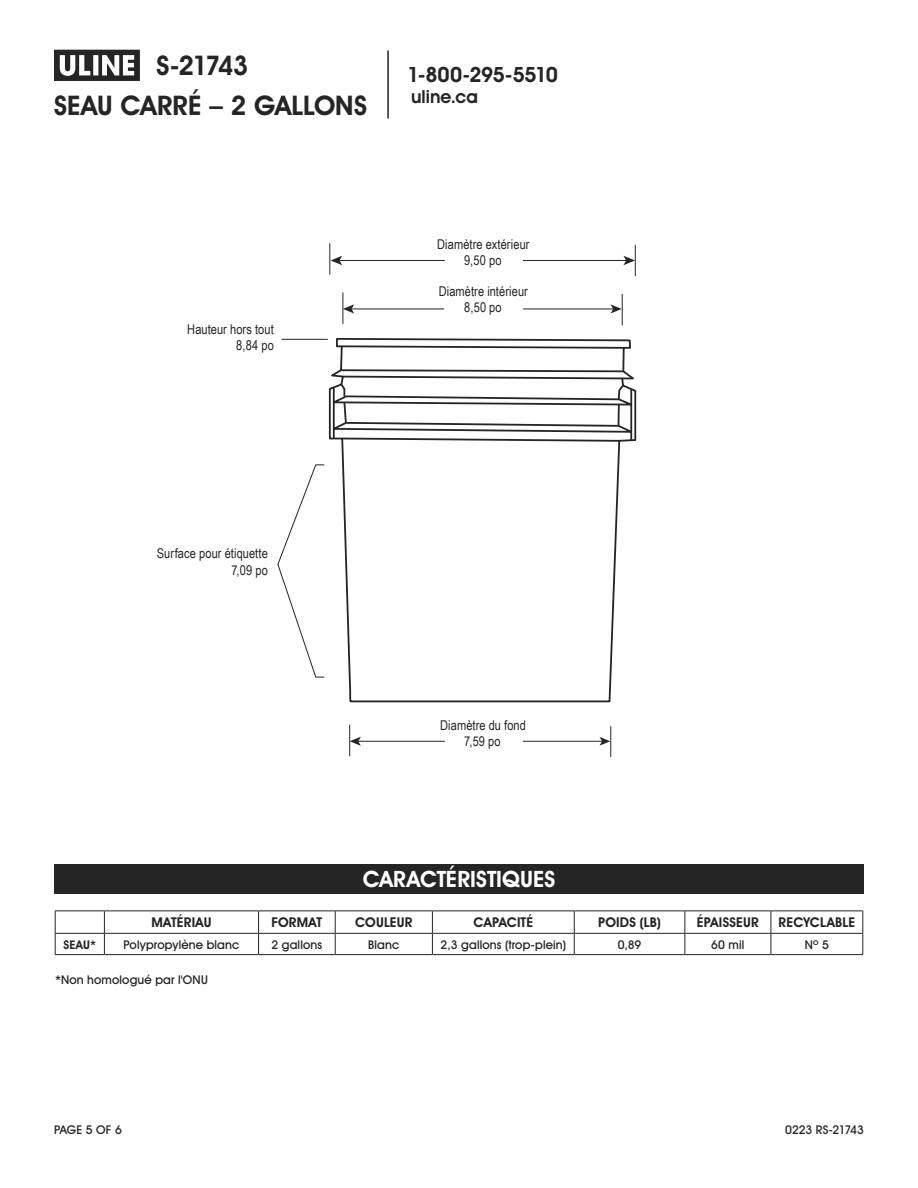
<style>
.page{position:relative;width:918px;height:1188px;background:#fff}
.page>*{position:absolute;margin:0;border:0;box-sizing:border-box;transform-origin:0 0}
.t1{font:700 27px "Uline Two Knine";letter-spacing:-.005em;color:#252525}
.t2{font:700 22.5px "Uline Two Knine";color:#fff}
.t3{font:700 21px "Uline Two Knine";letter-spacing:-.02em;color:#252525}
.t4{font:700 18px "Uline Two Knine";color:#252525}
.t5{font:13.5px/16.2px "Arial Narrow";letter-spacing:.005em;color:#252525;text-align:center}
.t6{font:700 13.5px "Uline Two Knine";letter-spacing:.015em;color:#252525}
.t7{font:12px "Uline Two Knine";letter-spacing:.015em;color:#252525}
.t8{font:12px "Uline Two Knine";letter-spacing:-.015em;color:#252525}
.t9{font:700 12px "Uline Two Knine";color:#252525}
</style>
<div class="page">
<hr style="left:387px;top:50px;width:2px;height:68px;background:#252525">
<svg style="left:54px;top:50px;width:86px;height:31px"></svg>
<div style="left:54px;top:864px;width:810px;height:30px;background:#252525"></div>
<hr style="left:55px;top:910px;width:49px;height:1px;background:#252525">
<hr style="left:104px;top:910px;width:155px;height:1px;background:#252525">
<hr style="left:259px;top:910px;width:76px;height:1px;background:#252525">
<hr style="left:335px;top:910px;width:97px;height:1px;background:#252525">
<hr style="left:432px;top:910px;width:142px;height:1px;background:#252525">
<hr style="left:574px;top:910px;width:111px;height:1px;background:#252525">
<hr style="left:685px;top:910px;width:86px;height:1px;background:#252525">
<hr style="left:771px;top:910px;width:92px;height:1px;background:#252525">
<svg style="left:55px;top:911px;width:1px;height:43px"></svg>
<svg style="left:104px;top:911px;width:1px;height:43px"></svg>
<svg style="left:258px;top:911px;width:1px;height:43px"></svg>
<svg style="left:335px;top:911px;width:1px;height:43px"></svg>
<svg style="left:432px;top:911px;width:1px;height:43px"></svg>
<svg style="left:574px;top:911px;width:1px;height:43px"></svg>
<svg style="left:684px;top:911px;width:1px;height:43px"></svg>
<svg style="left:771px;top:911px;width:1px;height:43px"></svg>
<svg style="left:862px;top:911px;width:1px;height:43px"></svg>
<hr style="left:55px;top:954px;width:49px;height:1px;background:#252525">
<hr style="left:104px;top:954px;width:155px;height:1px;background:#252525">
<hr style="left:259px;top:954px;width:76px;height:1px;background:#252525">
<hr style="left:335px;top:954px;width:97px;height:1px;background:#252525">
<hr style="left:432px;top:954px;width:142px;height:1px;background:#252525">
<hr style="left:574px;top:954px;width:111px;height:1px;background:#252525">
<hr style="left:685px;top:954px;width:86px;height:1px;background:#252525">
<hr style="left:771px;top:954px;width:92px;height:1px;background:#252525">
<hr style="left:55px;top:933px;width:49px;height:1px;background:#252525">
<hr style="left:104px;top:933px;width:155px;height:1px;background:#252525">
<hr style="left:259px;top:933px;width:76px;height:1px;background:#252525">
<hr style="left:335px;top:933px;width:97px;height:1px;background:#252525">
<hr style="left:432px;top:933px;width:142px;height:1px;background:#252525">
<hr style="left:574px;top:933px;width:111px;height:1px;background:#252525">
<hr style="left:685px;top:933px;width:86px;height:1px;background:#252525">
<hr style="left:771px;top:933px;width:92px;height:1px;background:#252525">
<hr style="left:282px;top:339px;width:46px;height:1px;background:#252525">
<svg style="left:277px;top:464px;width:48px;height:214px"></svg>
<hr style="left:339px;top:260px;width:105px;height:1px;background:#252525">
<svg style="left:331px;top:256px;width:11px;height:9px"></svg>
<hr style="left:523px;top:260px;width:104px;height:1px;background:#252525">
<svg style="left:623px;top:256px;width:12px;height:9px"></svg>
<hr style="left:329px;top:243px;width:1px;height:32px;background:#252525">
<hr style="left:635px;top:245px;width:1px;height:31px;background:#252525">
<hr style="left:351px;top:309px;width:93px;height:1px;background:#252525">
<svg style="left:343px;top:304px;width:11px;height:10px"></svg>
<hr style="left:523px;top:309px;width:91px;height:1px;background:#252525">
<svg style="left:611px;top:304px;width:11px;height:9px"></svg>
<hr style="left:342px;top:292px;width:1px;height:32px;background:#252525">
<hr style="left:622px;top:294px;width:1px;height:31px;background:#252525">
<hr style="left:358px;top:741px;width:86px;height:1px;background:#252525">
<svg style="left:350px;top:737px;width:11px;height:9px"></svg>
<hr style="left:523px;top:741px;width:80px;height:1px;background:#252525">
<svg style="left:600px;top:737px;width:10px;height:9px"></svg>
<hr style="left:349px;top:725px;width:1px;height:31px;background:#252525">
<hr style="left:610px;top:726px;width:1px;height:30px;background:#252525">
<svg style="left:326px;top:338px;width:305px;height:365px"></svg>
<svg style="left:340px;top:345px;width:286px;height:5px"></svg>
<svg style="left:326px;top:368px;width:311px;height:75px"></svg>
<hr style="left:618px;top:405px;width:2px;height:21px;background:#252525">
<h1 class="t1" style="left:157px;top:49px;width:93px">S-21743</h1>
<h1 class="t1" style="left:54px;top:89px;width:314px">SEAU CARRÉ – 2 GALLONS</h1>
<h3 class="t3" style="left:407px;top:62px;width:152px">1-800-295-5510</h3>
<h3 class="t4" style="left:411px;top:86px;width:68px">uline.ca</h3>
<p class="t5" style="left:187px;top:321px;width:88px;text-align:right">Hauteur hors tout<br>8,84 po</p>
<p class="t5" style="left:437px;top:235px;width:94px">Diamètre extérieur<br>9,50 po</p>
<p class="t5" style="left:439px;top:283px;width:91px">Diamètre intérieur<br>8,50 po</p>
<p class="t5" style="left:157px;top:545px;width:113px;text-align:right">Surface pour étiquette<br>7,09 po</p>
<p class="t5" style="left:440px;top:717px;width:87px">Diamètre du fond<br>7,59 po</p>
<h2 class="t2" style="left:363px;top:866px;width:194px">CARACTÉRISTIQUES</h2>
<p class="t6" style="left:151px;top:914px;width:62px">MATÉRIAU</p>
<p class="t6" style="left:272px;top:914px;width:52px">FORMAT</p>
<p class="t6" style="left:355px;top:914px;width:59px">COULEUR</p>
<p class="t6" style="left:474px;top:914px;width:61px">CAPACITÉ</p>
<p class="t6" style="left:598px;top:914px;width:64px">POIDS (LB)</p>
<p class="t6" style="left:697px;top:914px;width:63px">ÉPAISSEUR</p>
<p class="t6" style="left:779px;top:914px;width:78px">RECYCLABLE</p>
<p class="t9" style="left:63px;top:937px;width:34px">SEAU*</p>
<p class="t7" style="left:123px;top:937px;width:118px">Polypropylène blanc</p>
<p class="t7" style="left:272px;top:937px;width:52px">2 gallons</p>
<p class="t7" style="left:368px;top:937px;width:33px">Blanc</p>
<p class="t7" style="left:441px;top:937px;width:127px">2,3 gallons (trop-plein)</p>
<p class="t7" style="left:618px;top:937px;width:25px">0,89</p>
<p class="t7" style="left:711px;top:937px;width:35px">60 mil</p>
<p class="t7" style="left:805px;top:937px;width:26px">Nº 5</p>
<p class="t7" style="left:55px;top:972px;width:154px">*Non homologué par l'ONU</p>
<p class="t7" style="left:54px;top:1122px;width:69px">PAGE 5 OF 6</p>
<p class="t8" style="left:785px;top:1122px;width:80px">0223 RS-21743</p>
</div>
